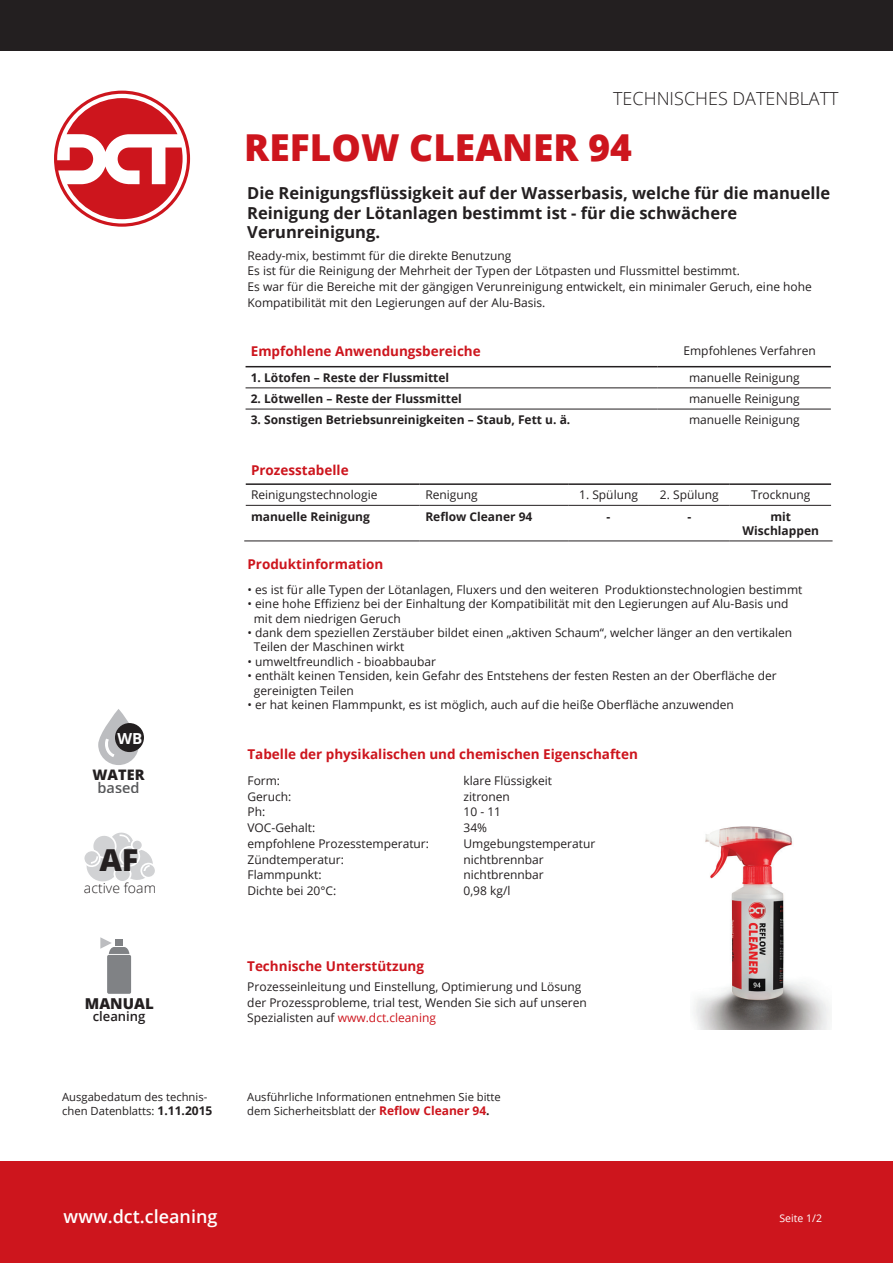
<style>
.page{position:relative;width:893px;height:1263px;background:#fff}
.page>*{position:absolute;margin:0;border:0;box-sizing:border-box;transform-origin:0 0}
.t1{font:800 37.2px "Open Sans";color:#cd151d}
.t2{font:800 30.3px "Open Sans";color:#231f20}
.t3{font:300 18px "Open Sans";color:#231f20}
.t4{font:600 18px "Open Sans";color:#fff}
.t5{font:700 16.5px/19.8px "Open Sans";color:#231f20}
.t6{font:700 15.3px "Open Sans";color:#fff}
.t7{font:800 15px "Open Sans";color:#231f20}
.t8{font:800 14.55px "Open Sans";color:#231f20}
.t9{font:600 14.55px "Open Sans";color:#57585a}
.t10{font:300 13.8px "Open Sans";color:#231f20}
.t11{font:700 13.5px "Open Sans";color:#cd151d}
.t12{font:600 13.05px "Open Sans";color:#231f20}
.t13{font:12px/15.8px "Open Sans";color:#231f20}
.t14{font:700 12px/14.4px "Open Sans";color:#231f20;text-align:center}
.t15{font:11.25px/14.4px "Open Sans";color:#231f20}
.t16{font:10.5px "Open Sans";color:#fff}
.s1{color:#cd151d}
.s2{font-weight:700;font-size:12px}
.s3{font-weight:700;font-size:12px;color:#cd151d}
</style>
<div class="page">
<div style="left:0;top:1162px;width:893px;height:101px;background:#cd151d"></div>
<div style="left:0;top:0;width:893px;height:50px;background:#231f20"></div>
<hr style="left:246px;top:366px;width:411px;height:1px;background:#231f20">
<hr style="left:657px;top:366px;width:174px;height:1px;background:#231f20">
<hr style="left:246px;top:388px;width:411px;height:1px;background:#231f20">
<hr style="left:657px;top:388px;width:174px;height:1px;background:#231f20">
<hr style="left:246px;top:409px;width:411px;height:1px;background:#231f20">
<hr style="left:657px;top:409px;width:174px;height:1px;background:#231f20">
<hr style="left:246px;top:483px;width:173px;height:2px;background:#231f20">
<hr style="left:419px;top:483px;width:149px;height:2px;background:#231f20">
<hr style="left:568px;top:483px;width:81px;height:2px;background:#231f20">
<hr style="left:649px;top:483px;width:81px;height:2px;background:#231f20">
<hr style="left:730px;top:483px;width:101px;height:2px;background:#231f20">
<hr style="left:246px;top:505px;width:173px;height:1px;background:#231f20">
<hr style="left:419px;top:505px;width:149px;height:1px;background:#231f20">
<hr style="left:568px;top:505px;width:81px;height:1px;background:#231f20">
<hr style="left:649px;top:505px;width:81px;height:1px;background:#231f20">
<hr style="left:730px;top:505px;width:101px;height:1px;background:#231f20">
<hr style="left:244px;top:541px;width:175px;height:1px;background:#231f20">
<hr style="left:419px;top:541px;width:149px;height:1px;background:#231f20">
<hr style="left:568px;top:541px;width:81px;height:1px;background:#231f20">
<hr style="left:649px;top:541px;width:81px;height:1px;background:#231f20">
<hr style="left:730px;top:541px;width:103px;height:1px;background:#231f20">
<svg style="left:99px;top:711px;width:39px;height:53px"></svg>
<div style="left:98px;top:710px;width:41px;height:55px;border:2px solid #bcbdc0;border-radius:19px"></div>
<svg style="left:104px;top:738px;width:11px;height:20px"></svg>
<div style="left:115px;top:723px;width:29px;height:29px;background:#231f20;border-radius:50%"></div>
<img style="left:694px;top:826px;width:136px;height:203px">
<svg style="left:54px;top:91px;width:136px;height:136px"></svg>
<svg style="left:84px;top:832px;width:71px;height:50px"></svg>
<svg style="left:100px;top:937px;width:31px;height:57px"></svg>
<h3 class="t3" style="left:613px;top:86px;width:227px">TECHNISCHES DATENBLATT</h3>
<h1 class="t1" style="left:244px;top:119px;width:389px">REFLOW CLEANER 94</h1>
<h3 class="t5" style="left:247px;top:182px;width:584px">Die Reinigungsflüssigkeit auf der Wasserbasis, welche für die manuelle<br>Reinigung der Lötanlagen bestimmt ist - für die schwächere<br>Verunreinigung.</h3>
<p class="t13" style="left:247px;top:247px;width:566px">Ready-mix, bestimmt für die direkte Benutzung<br>Es ist für die Reinigung der Mehrheit der Typen der Lötpasten und Flussmittel bestimmt.<br>Es war für die Bereiche mit der gängigen Verunreinigung entwickelt, ein minimaler Geruch, eine hohe Kompatibilität mit den Legierungen auf der Alu-Basis.</p>
<p class="t11" style="left:251px;top:342px;width:232px">Empfohlene Anwendungsbereiche</p>
<p class="t13" style="left:683px;top:342px;width:134px">Empfohlenes Verfahren</p>
<p class="t14" style="left:251px;top:370px;width:200px">1. Lötofen – Reste der Flussmittel</p>
<p class="t13" style="left:689px;top:369px;width:112px">manuelle Reinigung</p>
<p class="t14" style="left:251px;top:391px;width:213px">2. Lötwellen – Reste der Flussmittel</p>
<p class="t13" style="left:689px;top:390px;width:112px">manuelle Reinigung</p>
<p class="t14" style="left:251px;top:412px;width:321px">3. Sonstigen Betriebsunreinigkeiten – Staub, Fett u. ä.</p>
<p class="t13" style="left:689px;top:412px;width:112px">manuelle Reinigung</p>
<p class="t11" style="left:251px;top:460px;width:99px">Prozesstabelle</p>
<p class="t13" style="left:251px;top:487px;width:128px">Reinigungstechnologie</p>
<p class="t13" style="left:425px;top:487px;width:54px">Renigung</p>
<p class="t13" style="left:579px;top:487px;width:60px">1. Spülung</p>
<p class="t13" style="left:660px;top:487px;width:60px">2. Spülung</p>
<p class="t13" style="left:751px;top:487px;width:61px">Trocknung</p>
<p class="t14" style="left:251px;top:509px;width:120px">manuelle Reinigung</p>
<p class="t14" style="left:425px;top:509px;width:109px">Reflow Cleaner 94</p>
<p class="t14" style="left:607px;top:509px;width:5px">-</p>
<p class="t14" style="left:687px;top:509px;width:5px">-</p>
<p class="t14" style="left:743px;top:509px;width:78px">mit<br>Wischlappen</p>
<p class="t11" style="left:247px;top:555px;width:137px">Produktinformation</p>
<p class="t6" style="left:117px;top:727px;width:26px">WB</p>
<p class="t8" style="left:93px;top:763px;width:53px">WATER</p>
<p class="t9" style="left:98px;top:778px;width:43px">based</p>
<h2 class="t2" style="left:99px;top:837px;width:41px">AF</h2>
<p class="t10" style="left:84px;top:878px;width:74px">active foam</p>
<p class="t7" style="left:85px;top:992px;width:70px">MANUAL</p>
<p class="t12" style="left:93px;top:1008px;width:54px">cleaning</p>
<p class="t13" style="left:248px;top:581px;width:556px">• es ist für alle Typen der Lötanlagen, Fluxers und den weiteren Produktionstechnologien bestimmt</p>
<p class="t13" style="left:254px;top:596px;width:536px;line-height:14.4px;text-indent:-6px">• eine hohe Effizienz bei der Einhaltung der Kompatibilität mit den Legierungen auf Alu-Basis und mit dem niedrigen Geruch</p>
<p class="t13" style="left:254px;top:625px;width:540px;line-height:14.4px;text-indent:-6px">• dank dem speziellen Zerstäuber bildet einen „aktiven Schaum“, welcher länger an den vertikalen<br>Teilen der Maschinen wirkt</p>
<p class="t13" style="left:248px;top:653px;width:190px">• umweltfreundlich - bioabbaubar</p>
<p class="t13" style="left:254px;top:668px;width:524px;line-height:14.4px;text-indent:-6px">• enthält keinen Tensiden, kein Gefahr des Entstehens der festen Resten an der Oberfläche der gereinigten Teilen</p>
<p class="t13" style="left:248px;top:696px;width:488px">• er hat keinen Flammpunkt, es ist möglich, auch auf die heiße Oberfläche anzuwenden</p>
<p class="t11" style="left:247px;top:745px;width:392px">Tabelle der physikalischen und chemischen Eigenschaften</p>
<p class="t13" style="left:247px;top:772px;width:34px">Form:</p>
<p class="t13" style="left:463px;top:772px;width:90px">klare Flüssigkeit</p>
<p class="t13" style="left:247px;top:788px;width:46px">Geruch:</p>
<p class="t13" style="left:463px;top:788px;width:48px">zitronen</p>
<p class="t13" style="left:247px;top:804px;width:19px">Ph:</p>
<p class="t13" style="left:463px;top:804px;width:39px">10 - 11</p>
<p class="t13" style="left:247px;top:819px;width:69px">VOC-Gehalt:</p>
<p class="t13" style="left:463px;top:819px;width:25px">34%</p>
<p class="t13" style="left:247px;top:835px;width:183px">empfohlene Prozesstemperatur:</p>
<p class="t13" style="left:463px;top:835px;width:133px">Umgebungstemperatur</p>
<p class="t13" style="left:247px;top:851px;width:98px">Zündtemperatur:</p>
<p class="t13" style="left:463px;top:851px;width:82px">nichtbrennbar</p>
<p class="t13" style="left:247px;top:867px;width:76px">Flammpunkt:</p>
<p class="t13" style="left:463px;top:867px;width:82px">nichtbrennbar</p>
<p class="t13" style="left:247px;top:882px;width:90px">Dichte bei 20°C:</p>
<p class="t13" style="left:463px;top:882px;width:48px">0,98 kg/l</p>
<p class="t11" style="left:247px;top:957px;width:178px">Technische Unterstützung</p>
<p class="t13" style="left:247px;top:978px;width:341px">Prozesseinleitung und Einstellung, Optimierung und Lösung der Prozessprobleme, trial test, Wenden Sie sich auf unseren<br>Spezialisten auf <span class="s1">www.dct.cleaning</span></p>
<p class="t15" style="left:62px;top:1089px;width:152px">Ausgabedatum des technis&shy;chen Datenblatts: <span class="s2">1.11.2015</span></p>
<p class="t15" style="left:247px;top:1089px;width:255px">Ausführliche Informationen entnehmen Sie bitte dem Sicherheitsblatt der <span class="s3">Reflow Cleaner 94</span><span class="s2">.</span></p>
<h3 class="t4" style="left:64px;top:1204px;width:155px">www.dct.cleaning</h3>
<p class="t16" style="left:779px;top:1210px;width:44px">Seite 1/2</p>
</div>
